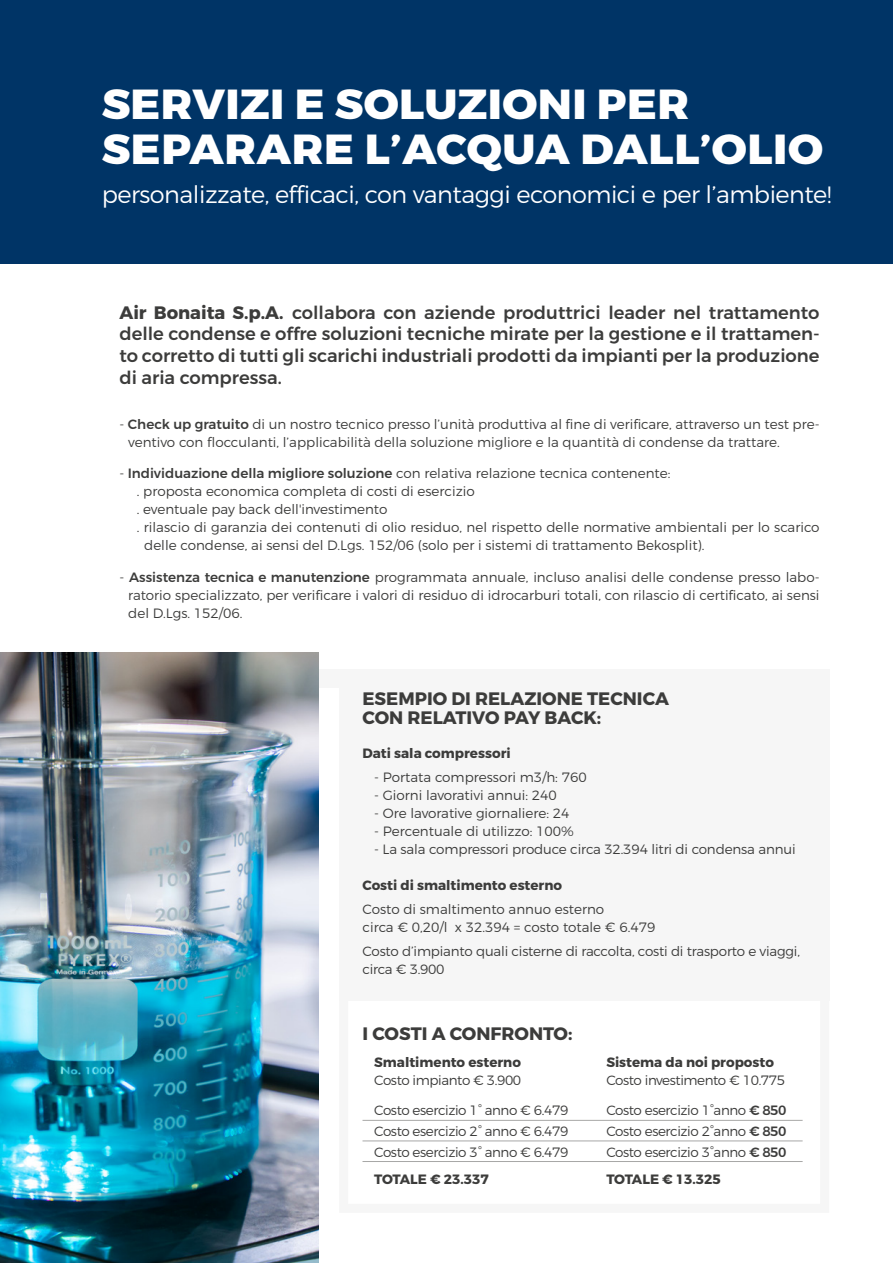
<style>
.page{position:relative;width:893px;height:1263px;background:#fff}
.page>*{position:absolute;margin:0;border:0;box-sizing:border-box;transform-origin:0 0}
.t1{font:800 42px/45px "Montserrat";letter-spacing:.01em;color:#fff;scale:1.04 1}
.t2{font:300 24px "Montserrat";letter-spacing:-.02em;color:#fff}
.t3{font:500 18px/21.6px "Montserrat";color:#3c3c3b;text-align:justify}
.t4{font:700 18px/19.5px "Montserrat";color:#3c3c3b}
.t5{font:300 13.5px/18px "Montserrat";color:#3c3c3b}
.t6{font:700 13.5px "Montserrat";color:#3c3c3b}
.t7{font:300 13.5px "Montserrat";letter-spacing:-.03em;color:#3c3c3b}
.s1{font-weight:700}
.s2{font-weight:500}
</style>
<div class="page">
<div style="left:0;top:0;width:893px;height:264px;background:#003466"></div>
<div style="left:0;top:669px;width:829px;height:18px;background:#f6f6f6"></div>
<div style="left:339px;top:678px;width:490px;height:322px;background:#f6f6f6"></div>
<img style="left:0;top:653px;width:319px;height:610px">
<hr style="left:362px;top:1120px;width:441px;height:1px;background:#a8a8a7">
<hr style="left:362px;top:1140px;width:441px;height:1px;background:#a8a8a7">
<hr style="left:362px;top:1161px;width:441px;height:1px;background:#a8a8a7">
<h1 class="t1" style="left:102px;top:83px;width:695px">SERVIZI E SOLUZIONI PER<br>SEPARARE L’ACQUA DALL’OLIO</h1>
<h2 class="t2" style="left:102px;top:180px;width:731px">personalizzate, efficaci, con vantaggi economici e per l’ambiente!</h2>
<p class="t3" style="left:119px;top:302px;width:702px"><span class="s1">Air Bonaita S.p.A.</span> collabora con aziende produttrici leader nel trattamento delle condense e offre soluzioni tecniche mirate per la gestione e il trattamen&shy;to corretto di tutti gli scarichi industriali prodotti da impianti per la produzione di aria compressa.</p>
<p class="t5" style="left:128px;top:415px;width:693px;text-indent:-9px">- <span class="s2">Check up gratuito</span> di un nostro tecnico presso l’unità produttiva al fine di verificare, attraverso un test pre&shy;ventivo con flocculanti, l’applicabilità della soluzione migliore e la quantità di condense da trattare.</p>
<p class="t5" style="left:119px;top:464px;width:552px">- <span class="s2">Individuazione della migliore soluzione</span> con relativa relazione tecnica contenente:</p>
<p class="t5" style="left:137px;top:482px;width:339px">. proposta economica completa di costi di esercizio</p>
<p class="t5" style="left:137px;top:500px;width:252px">. eventuale pay back dell'investimento</p>
<p class="t5" style="left:137px;top:518px;width:684px">. rilascio di garanzia dei contenuti di olio residuo, nel rispetto delle normative ambientali per lo scarico</p>
<p class="t5" style="left:144px;top:536px;width:562px">delle condense, ai sensi del D.Lgs. 152/06 (solo per i sistemi di trattamento Bekosplit).</p>
<p class="t5" style="left:128px;top:568px;width:693px;text-align:justify;text-indent:-9px">- <span class="s2">Assistenza tecnica e manutenzione</span> programmata annuale, incluso analisi delle condense presso labo&shy;ratorio specializzato, per verificare i valori di residuo di idrocarburi totali, con rilascio di certificato, ai sensi del D.Lgs. 152/06.</p>
<h3 class="t4" style="left:362px;top:689px;width:308px">ESEMPIO DI RELAZIONE TECNICA<br>CON RELATIVO PAY BACK:</h3>
<p class="t6" style="left:362px;top:745px;width:150px">Dati sala compressori</p>
<p class="t5" style="left:374px;top:768px;width:214px">- Portata compressori m3/h: 760</p>
<p class="t5" style="left:374px;top:786px;width:184px">- Giorni lavorativi annui: 240</p>
<p class="t5" style="left:374px;top:804px;width:197px">- Ore lavorative giornaliere: 24</p>
<p class="t5" style="left:374px;top:822px;width:201px">- Percentuale di utilizzo: 100%</p>
<p class="t5" style="left:374px;top:840px;width:423px">- La sala compressori produce circa 32.394 litri di condensa annui</p>
<p class="t6" style="left:362px;top:877px;width:201px">Costi di smaltimento esterno</p>
<p class="t5" style="left:362px;top:900px;width:294px">Costo di smaltimento annuo esterno<br>circa € 0,20/l x 32.394 = costo totale € 6.479</p>
<p class="t5" style="left:362px;top:942px;width:439px">Costo d’impianto quali cisterne di raccolta, costi di trasporto e viaggi, circa € 3.900</p>
<h3 class="t4" style="left:362px;top:1024px;width:211px">I COSTI A CONFRONTO:</h3>
<p class="t6" style="left:374px;top:1053px;width:148px">Smaltimento esterno</p>
<p class="t7" style="left:374px;top:1071px;width:149px">Costo impianto € 3.900</p>
<p class="t5" style="left:374px;top:1099px;width:196px;line-height:21px;text-align:justify">Costo esercizio 1° anno € 6.479<br>Costo esercizio 2° anno € 6.479<br>Costo esercizio 3° anno € 6.479</p>
<p class="t6" style="left:374px;top:1170px;width:116px">TOTALE € 23.337</p>
<p class="t6" style="left:606px;top:1053px;width:169px">Sistema da noi proposto</p>
<p class="t7" style="left:606px;top:1071px;width:180px">Costo investimento € 10.775</p>
<p class="t5" style="left:606px;top:1099px;width:182px;line-height:21px;text-align:justify">Costo esercizio 1°anno <span class="s2">€ 850<br></span>Costo esercizio 2°anno <span class="s2">€ 850<br></span>Costo esercizio 3°anno <span class="s2">€ 850</span></p>
<p class="t6" style="left:606px;top:1170px;width:116px">TOTALE € 13.325</p>
</div>
